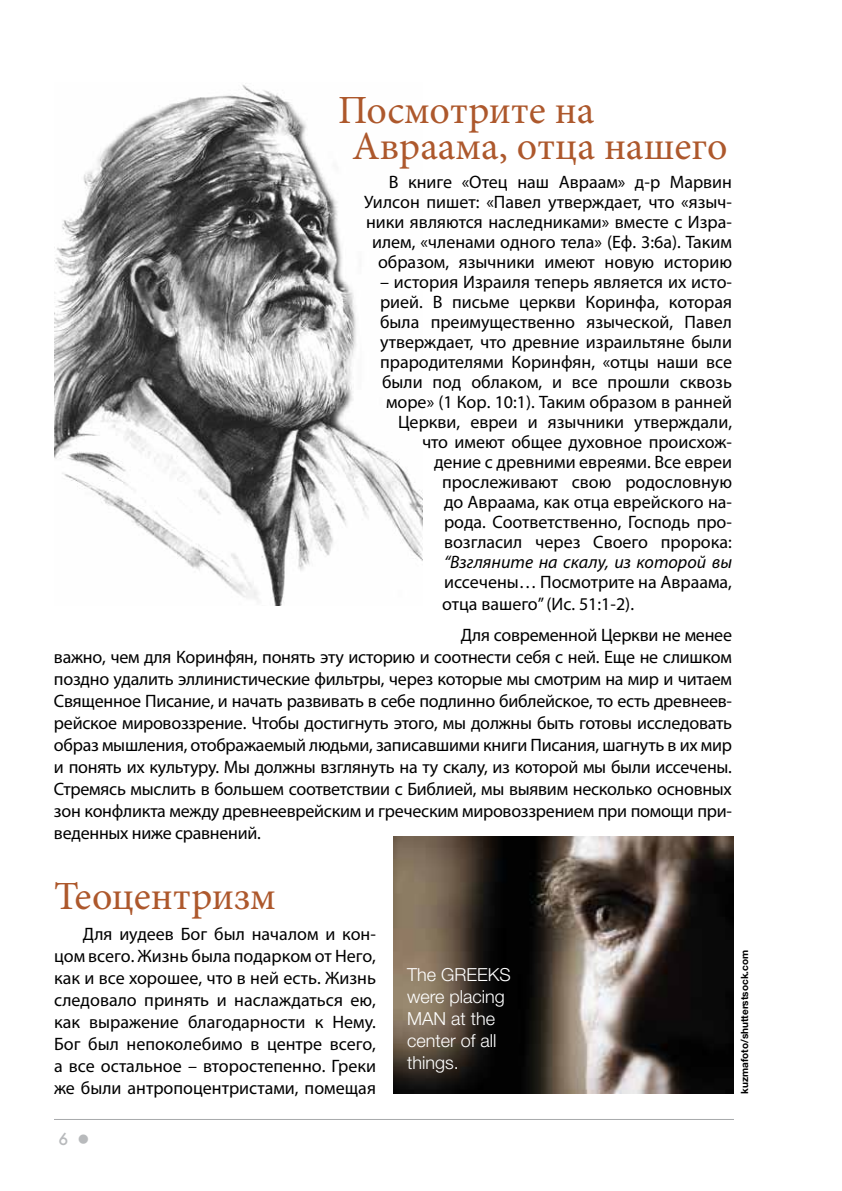
<style>
.page{position:relative;width:842px;height:1191px;background:#fff}
.page>*{position:absolute;margin:0;border:0;box-sizing:border-box;transform-origin:0 0}
.t1{font:40px/36px "Minion Pro";color:#ad582c}
.t2{font:18px/20px "Myriad Pro";color:#000;text-align:right}
.t3{font:300 18px/22px "Helvetica Neue LT Std";color:#fff}
.t4{font:italic 18px "Myriad Pro";color:#000}
.t5{font:500 16px "Futura";color:#b8babc}
.t6{font:700 10px "Helvetica Neue LT Std";color:#000}
</style>
<div class="page">
<hr style="left:54px;top:1119px;width:680px;height:1px;background:#a7a9ac">
<img style="left:54px;top:85px;width:368px;height:521px">
<img style="left:394px;top:837px;width:340px;height:257px">
<h1 class="t1" style="left:352px;top:92px;width:377px;text-indent:-14px">Посмотрите на<br>Авраама, отца нашего</h1>
<p class="t2" style="left:364px;top:171px;width:370px">В книге «Отец наш Авраам» д-р Марвин Уилсон пишет: «Павел утверждает, что «языч&shy;ники являются наследниками» вместе с Изра&shy;илем, «членами одного тела» (Еф. 3:6а). Таким образом, язычники имеют новую историю</p>
<p class="t2" style="left:380px;top:271px;width:354px">– история Израиля теперь является их исто&shy;рией. В письме церкви Коринфа, которая была преимущественно языческой, Павел утверждает, что древние израильтяне были прародителями Коринфян, «отцы наши все были под облаком, и все прошли сквозь море» (1 Кор. 10:1). Таким образом в ранней Церкви, евреи и язычники утверждали, что имеют общее духовное происхож&shy;дение с древними евреями. Все евреи прослеживают свою родословную<br>до Авраама, как отца еврейского на-<br>рода. Соответственно, Господь про&shy;возгласил через Своего пророка:</p>
<p class="t4" style="left:444px;top:550px;width:289px">“Взгляните на скалу, из которой вы</p>
<p class="t2" style="left:442px;top:570px;width:291px;line-height:22px;text-align:left">иссечены… Посмотрите на Авраама, отца вашего” (Ис. 51:1-2).</p>
<p class="t2" style="left:54px;top:623px;width:680px;line-height:22px;text-align:justify;text-indent:407px">Для современной Церкви не менее важно, чем для Коринфян, понять эту историю и соотнести себя с ней. Еще не слишком поздно удалить эллинистические фильтры, через которые мы смотрим на мир и читаем Священное Писание, и начать развивать в себе подлинно библейское, то есть древнеев&shy;рейское мировоззрение. Чтобы достигнуть этого, мы должны быть готовы исследовать образ мышления, отображаемый людьми, записавшими книги Писания, шагнуть в их мир и понять их культуру. Мы должны взглянуть на ту скалу, из которой мы были иссечены.<br>Стремясь мыслить в большем соответствии с Библией, мы выявим несколько основных зон конфликта между древнееврейским и греческим мировоззрением при помощи при&shy;веденных ниже сравнений.</p>
<h1 class="t1" style="left:54px;top:878px;width:223px">Теоцентризм</h1>
<p class="t2" style="left:54px;top:922px;width:323px;line-height:22px;text-align:justify;text-indent:29px">Для иудеев Бог был началом и кон&shy;цом всего. Жизнь была подарком от Него, как и все хорошее, что в ней есть. Жизнь следовало принять и наслаждаться ею, как выражение благодарности к Нему.<br>Бог был непоколебимо в центре всего, а все остальное – второстепенно. Греки же были антропоцентристами, помещая</p>
<p class="t3" style="left:407px;top:963px;width:105px">The GREEKS were placing<br>MAN at the center of all things.</p>
<p class="t6" style="left:738px;top:1094px;width:145px;rotate:-90deg">kuzmafoto/shutterstsock.com</p>
<p class="t5" style="left:59px;top:1128px;width:32px">6 ●</p>
</div>
